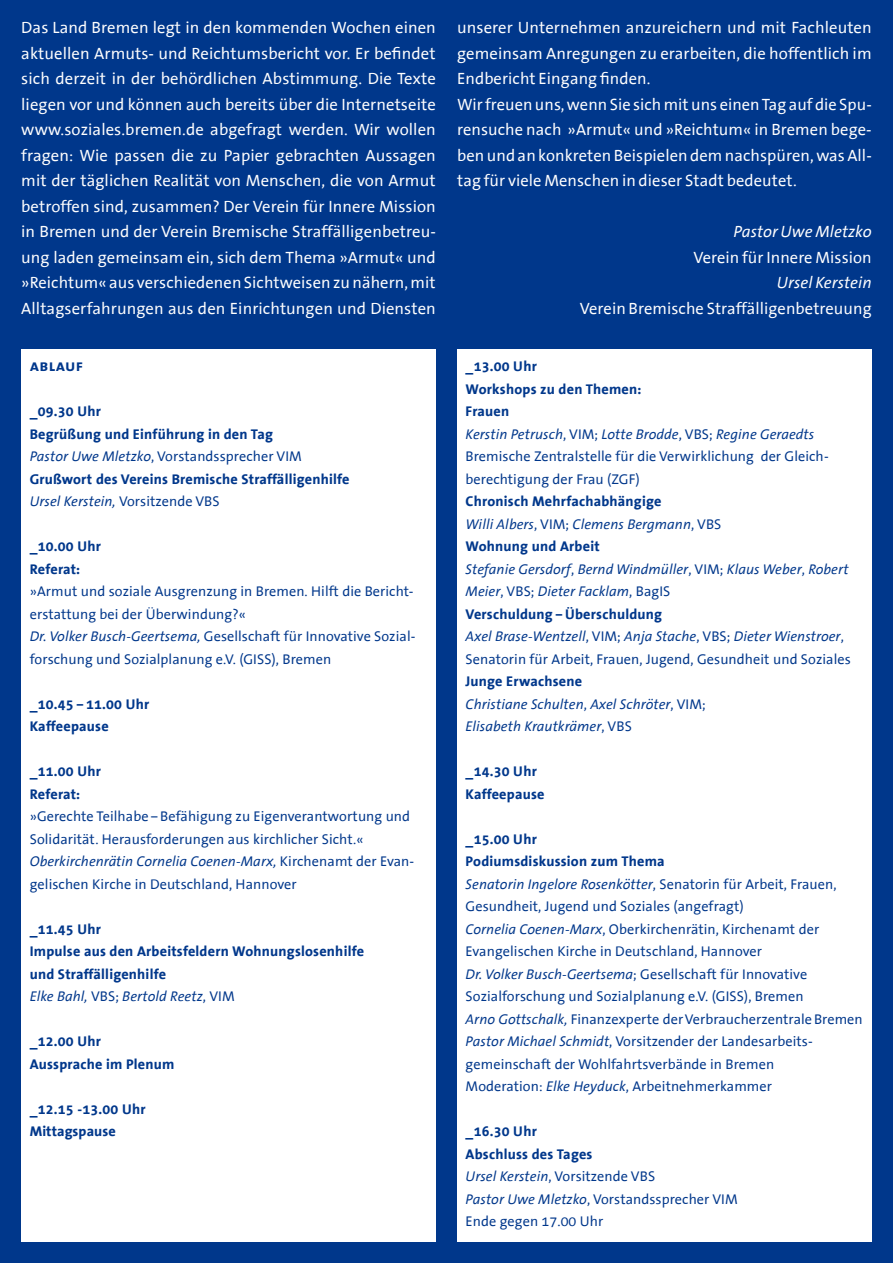
<style>
.page{position:relative;width:893px;height:1263px;background:#00378b}
.page>*{position:absolute;margin:0;border:0;box-sizing:border-box;transform-origin:0 0}
.t1{font:16.5px/25.5px "The Sans Office";letter-spacing:.005em;color:#fff;text-align:justify}
.t2{font:italic 16.5px "The Sans Office";letter-spacing:.005em;color:#fff}
.t3{font:16.5px "The Sans Bold Caps";letter-spacing:.02em;color:#00378b}
.t4{font:14.25px/22.5px "The Sans Office";letter-spacing:.005em;color:#00378b}
.t5{font:700 14.25px/22.5px "The Sans Office";letter-spacing:.015em;color:#00378b}
.t6{font:italic 14.25px/22.5px "The Sans Office";letter-spacing:.005em;color:#00378b}
.s1{font-weight:400;font-style:italic}
.s2{font-weight:400}
.s3{font-style:italic}
.s4{font-weight:700}
.s5{font-weight:700;font-style:normal}
.s6{font-style:normal}
</style>
<div class="page">
<div style="left:21px;top:349px;width:415px;height:893px;background:#fff"></div>
<div style="left:457px;top:349px;width:415px;height:213px;background:#fff"></div>
<div style="left:457px;top:356px;width:415px;height:886px;background:#fff"></div>
<p class="t1" style="left:21px;top:16px;width:416px">Das Land Bremen legt in den kommenden Wochen einen aktuellen Armuts- und Reichtumsbericht vor. Er befindet sich derzeit in der behördlichen Abstimmung. Die Texte liegen vor und können auch bereits über die Internetseite www.soziales.bremen.de abgefragt werden. Wir wollen fragen: Wie passen die zu Papier gebrachten Aussagen mit der täglichen Realität von Menschen, die von Armut betroffen sind, zusammen? Der Verein für Innere Mission in Bremen und der Verein Bremische Straffälligenbetreu&shy;ung laden gemeinsam ein, sich dem Thema »Armut« und »Reichtum« aus verschiedenen Sichtweisen zu nähern, mit Alltagserfahrungen aus den Einrichtungen und Diensten</p>
<p class="t1" style="left:457px;top:16px;width:416px;text-align:left">unserer Unternehmen anzureichern und mit Fachleuten gemeinsam Anregungen zu erarbeiten, die hoffentlich im Endbericht Eingang finden.<br>Wir freuen uns, wenn Sie sich mit uns einen Tag auf die Spu&shy;rensuche nach »Armut« und »Reichtum« in Bremen bege&shy;ben und an konkreten Beispielen dem nachspüren, was All&shy;tag für viele Menschen in dieser Stadt bedeutet.</p>
<p class="t2" style="left:733px;top:223px;width:140px">Pastor Uwe Mletzko</p>
<p class="t1" style="left:693px;top:245px;width:180px">Verein für Innere Mission</p>
<p class="t2" style="left:777px;top:274px;width:96px">Ursel Kerstein</p>
<p class="t1" style="left:580px;top:296px;width:293px">Verein Bremische Straffälligenbetreuung</p>
<p class="t3" style="left:30px;top:352px;width:55px">ablauf</p>
<p class="t5" style="left:30px;top:401px;width:321px">_09.30 Uhr<br>Begrüßung und Einführung in den Tag<br><span class="s1">Pastor Uwe Mletzko</span><span class="s2">, Vorstandssprecher VIM </span>Grußwort des Vereins Bremische Straffälligenhilfe <span class="s1">Ursel Kerstein,</span> <span class="s2">Vorsitzende VBS</span></p>
<p class="t5" style="left:30px;top:536px;width:73px">_10.00 Uhr<br>Referat:</p>
<p class="t4" style="left:30px;top:581px;width:387px">»Armut und soziale Ausgrenzung in Bremen. Hilft die Bericht&shy;erstattung bei der Überwindung?«<br><span class="s3">Dr. Volker Busch-Geertsema,</span> Gesellschaft für Innovative Sozial&shy;forschung und Sozialplanung e.V. (GISS), Bremen</p>
<p class="t5" style="left:30px;top:693px;width:121px">_10.45 – 11.00 Uhr<br>Kaffeepause</p>
<p class="t5" style="left:30px;top:761px;width:73px">_11.00 Uhr<br>Referat:</p>
<p class="t4" style="left:30px;top:806px;width:386px">»Gerechte Teilhabe–Befähigung zu Eigenverantwortung und Solidarität. Herausforderungen aus kirchlicher Sicht.« <span class="s3">Oberkirchenrätin Cornelia Coenen-Marx,</span> Kirchenamt der Evan&shy;gelischen Kirche in Deutschland, Hannover</p>
<p class="t5" style="left:30px;top:918px;width:336px">_11.45 Uhr<br>Impulse aus den Arbeitsfeldern Wohnungslosenhilfe und Straffälligenhilfe<br><span class="s1">Elke Bahl,</span> <span class="s2">VBS;</span> <span class="s1">Bertold Reetz</span><span class="s2">, VIM</span></p>
<p class="t5" style="left:30px;top:1031px;width:146px">_12.00 Uhr<br>Aussprache im Plenum</p>
<p class="t5" style="left:30px;top:1098px;width:117px">_12.15 -13.00 Uhr<br>Mittagspause</p>
<p class="t4" style="left:466px;top:356px;width:365px"><span class="s4">_13.00 Uhr<br>Workshops zu den Themen:<br>Frauen<br></span><span class="s3">Kerstin Petrusch</span>, VIM; <span class="s3">Lotte Brodde</span>, VBS; <span class="s3">Regine Geraedts<br></span>Bremische Zentralstelle für die Verwirklichung der Gleich&shy;berechtigung der Frau (ZGF)</p>
<p class="t6" style="left:466px;top:491px;width:387px"><span class="s5">Chronisch Mehrfachabhängige<br></span>Willi Albers<span class="s6">, VIM;</span> Clemens Bergmann<span class="s6">, VBS<br></span><span class="s5">Wohnung und Arbeit<br></span>Stefanie Gersdorf<span class="s6">,</span> Bernd Windmüller<span class="s6">, VIM;</span> Klaus Weber<span class="s6">,</span> Robert Meier<span class="s6">, VBS;</span> Dieter Facklam<span class="s6">, BagIS<br></span><span class="s5">Verschuldung –Überschuldung<br></span>Axel Brase-Wentzell<span class="s6">, VIM;</span> Anja Stache<span class="s6">, VBS;</span> Dieter Wienstroer<span class="s6">, Senatorin für Arbeit, Frauen, Jugend, Gesundheit und Soziales</span></p>
<p class="t6" style="left:466px;top:671px;width:242px"><span class="s5">Junge Erwachsene<br></span>Christiane Schulten<span class="s6">,</span> Axel Schröter<span class="s6">, VIM;<br></span>Elisabeth Krautkrämer<span class="s6">, VBS</span></p>
<p class="t5" style="left:466px;top:761px;width:80px">_14.30 Uhr<br>Kaffeepause</p>
<p class="t4" style="left:466px;top:828px;width:399px"><span class="s4">_15.00 Uhr<br>Podiumsdiskussion zum Thema<br></span><span class="s3">Senatorin Ingelore Rosenkötter</span>, Senatorin für Arbeit, Frauen, Gesundheit, Jugend und Soziales (angefragt)<br><span class="s3">Cornelia Coenen-Marx</span>, Oberkirchenrätin, Kirchenamt der Evangelischen Kirche in Deutschland, Hannover<br><span class="s3">Dr. Volker Busch-Geertsema</span>; Gesellschaft für Innovative Sozialforschung und Sozialplanung e.V. (GISS), Bremen<br><span class="s3">Arno Gottschalk,</span> Finanzexperte derVerbraucherzentraleBremen <span class="s3">Pastor Michael Schmidt</span>, Vorsitzender der Landesarbeits&shy;gemeinschaft der Wohlfahrtsverbände in Bremen<br>Moderation: <span class="s3">Elke Heyduck</span>, Arbeitnehmerkammer</p>
<p class="t4" style="left:466px;top:1121px;width:274px"><span class="s4">_16.30 Uhr<br>Abschluss des Tages<br></span><span class="s3">Ursel Kerstein</span>, Vorsitzende VBS<br><span class="s3">Pastor Uwe Mletzko</span>, Vorstandssprecher VIM<br>Ende gegen 17.00 Uhr</p>
</div>
